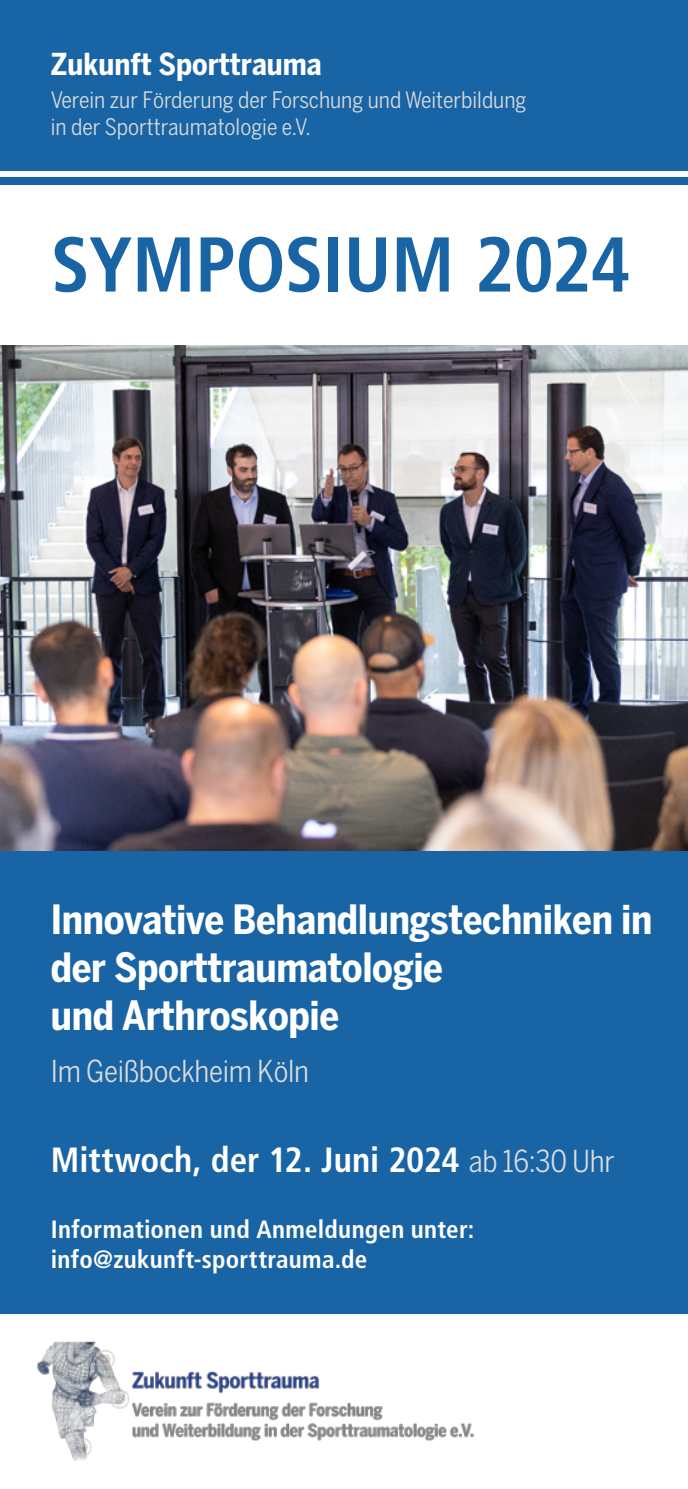
<style>
.page{position:relative;width:688px;height:1489px;background:#fff}
.page>*{position:absolute;margin:0;border:0;box-sizing:border-box;transform-origin:0 0}
.t1{font:700 condensed 77.5px "Frutiger LT Std";letter-spacing:-.01em;color:#1964a4}
.t2{font:700 40px/48px "Benton Sans Cond";letter-spacing:-.01em;color:#fff}
.t3{font:700 condensed 35px "Frutiger LT Std";color:#fff}
.t4{font:700 30px "Benton Sans Cond";color:#fff}
.t5{font:30px "Benton Sans Cond";letter-spacing:-.01em;color:#dcddde}
.t6{font:700 condensed 25px/30px "Frutiger LT Std";letter-spacing:.01em;color:#fff}
.t7{font:22.5px/27px "Benton Sans Cond";color:#dcddde}
.s1{font-family:"Benton Sans Cond";font-weight:400;font-stretch:normal;font-size:30px;color:#dcddde}
</style>
<div class="page">
<div style="left:0;top:0;width:687px;height:170px;background:#1964a4"></div>
<div style="left:0;top:177px;width:687px;height:8px;background:#1964a4"></div>
<img style="left:0;top:345px;width:687px;height:505px">
<img style="left:28px;top:1313px;width:544px;height:148px">
<div style="left:0;top:850px;width:687px;height:463px;background:#1964a4"></div>
<h3 class="t4" style="left:51px;top:47px;width:272px">Zukunft Sporttrauma</h3>
<p class="t7" style="left:51px;top:86px;width:477px">Verein zur Förderung der Forschung und Weiterbildung in der Sporttraumatologie e.V.</p>
<h1 class="t1" style="left:51px;top:219px;width:581px">SYMPOSIUM 2024</h1>
<h2 class="t2" style="left:51px;top:894px;width:602px">Innovative Behandlungstechniken in der Sporttraumatologie<br>und Arthroskopie</h2>
<h3 class="t5" style="left:51px;top:1053px;width:259px">Im Geißbockheim Köln</h3>
<h3 class="t3" style="left:51px;top:1139px;width:565px">Mittwoch, der 12. Juni 2024 <span class="s1">ab 16:30 Uhr</span></h3>
<p class="t6" style="left:51px;top:1214px;width:425px">Informationen und Anmeldungen unter: info@zukunft-sporttrauma.de</p>
</div>
